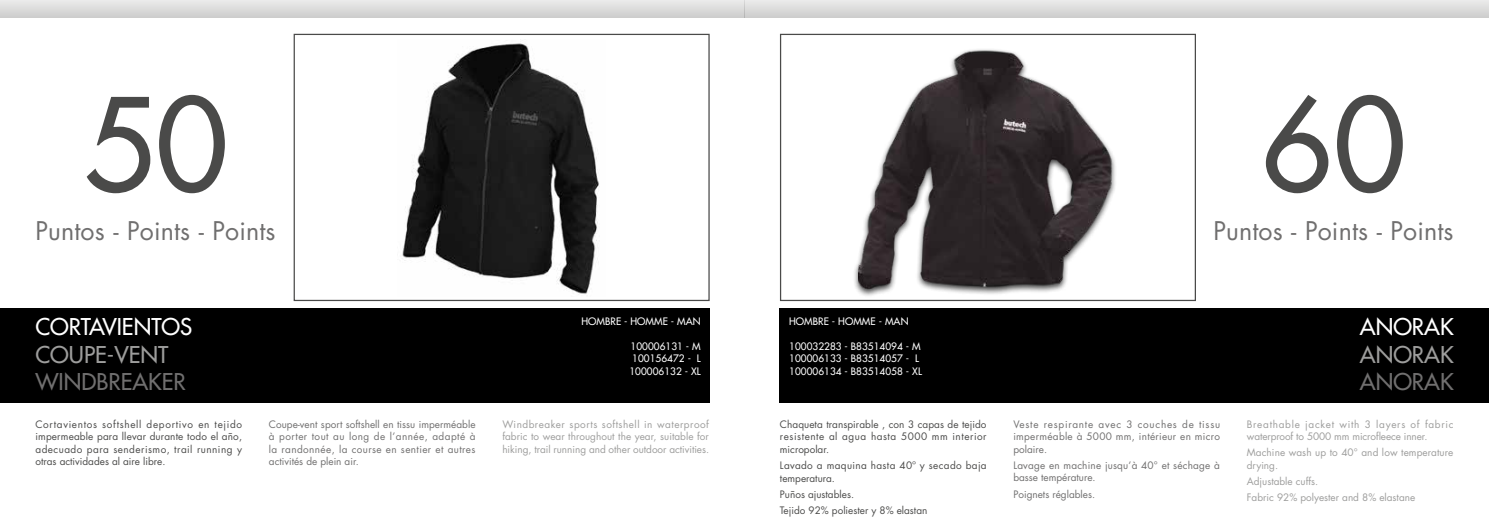
<style>
.page{position:relative;width:1489px;height:525px;background:#fff}
.page>*{position:absolute;margin:0;border:0;box-sizing:border-box;transform-origin:0 0}
.t1{font:500 125px "Futura Std";color:#4a4a49}
.t2{font:25px "Futura Std";letter-spacing:.005em;color:#706f6f}
.t3{font:500 22.5px "Futura Std";color:#fff}
.t4{font:500 22.5px "Futura Std";color:#706f6f}
.t5{font:500 22.5px "Futura Std";color:#9d9d9c}
.t6{font:10px/12.5px "Futura Std";letter-spacing:.005em;color:#4a4a49;text-align:justify}
.t7{font:10px/12.5px "Futura Std";letter-spacing:.02em;color:#706f6f;text-align:justify}
.t8{font:10px/12.5px "Futura Std";color:#9d9d9c}
.t9{font:500 10px/12.5px "Futura Std";letter-spacing:.005em;color:#fff}
.t10{font:10px/12.5px "Futura Std";letter-spacing:.07em;color:#9d9d9c}
.t11{font:10px/12.5px "Futura Std";letter-spacing:.035em;color:#4a4a49}
.t12{font:10px "Futura Std";color:#706f6f}
</style>
<div class="page">
<div style="left:780px;top:308px;width:708px;height:95px;background:#000"></div>
<div style="left:780px;top:34px;width:415px;height:267px;background:#fff;border:1px solid #4a4a49"></div>
<div style="left:852px;top:48px;width:265px;height:249px;background:#000;opacity:.75"></div>
<img style="left:858px;top:48px;width:256px;height:254px">
<div style="left:0;top:308px;width:709px;height:95px;background:#000"></div>
<div style="left:293px;top:34px;width:416px;height:267px;background:#fff;border:1px solid #4a4a49"></div>
<img style="left:402px;top:43px;width:198px;height:251px">
<div style="left:0;top:0;width:744px;height:18px;background:linear-gradient(to right,#dbdbda,#dbdbda)"></div>
<div style="left:744px;top:0;width:744px;height:18px;background:linear-gradient(to right,#dbdbda,#dbdbda)"></div>
<h1 class="t1" style="left:83px;top:67px;width:147px">50</h1>
<h2 class="t2" style="left:35px;top:214px;width:242px">Puntos - Points - Points</h2>
<h3 class="t3" style="left:35px;top:312px;width:158px">CORTAVIENTOS</h3>
<h3 class="t5" style="left:35px;top:340px;width:134px">COUPE-VENT</h3>
<h3 class="t4" style="left:35px;top:368px;width:152px">WINDBREAKER</h3>
<p class="t9" style="left:581px;top:315px;width:121px">HOMBRE - HOMME - MAN</p>
<p class="t9" style="left:629px;top:340px;width:73px;text-align:justify">100006131 - M 100156472 - L 100006132 - XL</p>
<p class="t6" style="left:35px;top:418px;width:208px">Cortavientos softshell deportivo en tejido impermeable para llevar durante todo el año, adecuado para senderismo, trail running y otras actividades al aire libre.</p>
<p class="t7" style="left:269px;top:418px;width:208px">Coupe-vent sport softshell en tissu imperméable à porter tout au long de l’année, adapté à la randonnée, la course en sentier et autres activités de plein air.</p>
<p class="t8" style="left:502px;top:418px;width:208px;text-align:justify">Windbreaker sports softshell in waterproof fabric to wear throughout the year, suitable for hiking, trail running and other outdoor activities.</p>
<h1 class="t1" style="left:1260px;top:67px;width:147px">60</h1>
<h2 class="t2" style="left:1213px;top:214px;width:242px">Puntos - Points - Points</h2>
<p class="t9" style="left:789px;top:315px;width:121px">HOMBRE - HOMME - MAN</p>
<p class="t9" style="left:789px;top:340px;width:134px">100032283 - B83514094 - M<br>100006133 - B83514057 - L<br>100006134 - B83514058 - XL</p>
<p class="t6" style="left:780px;top:418px;width:208px">Chaqueta transpirable , con 3 capas de tejido resistente al agua hasta 5000 mm interior micropolar.</p>
<p class="t11" style="left:780px;top:459px;width:208px">Lavado a maquina hasta 40º y secado baja temperatura.</p>
<p class="t6" style="left:780px;top:485px;width:149px;line-height:16px">Puños ajustables.<br>Tejido 92% poliester y 8% elastan</p>
<p class="t7" style="left:1013px;top:418px;width:208px">Veste respirante avec 3 couches de tissu imperméable à 5000 mm, intérieur en micro polaire.</p>
<p class="t7" style="left:1013px;top:459px;width:208px">Lavage en machine jusqu’à 40° et séchage à basse température.</p>
<p class="t12" style="left:1013px;top:487px;width:83px">Poignets réglables.</p>
<h3 class="t3" style="left:1359px;top:312px;width:95px">ANORAK</h3>
<h3 class="t5" style="left:1359px;top:340px;width:95px">ANORAK</h3>
<h3 class="t4" style="left:1359px;top:368px;width:95px">ANORAK</h3>
<p class="t10" style="left:1246px;top:418px;width:208px">Breathable jacket with 3 layers of fabric waterproof to 5000 mm microfleece inner.</p>
<p class="t8" style="left:1246px;top:446px;width:208px">Machine wash up to 40° and low temperature drying.</p>
<p class="t8" style="left:1246px;top:473px;width:170px;line-height:16px">Adjustable cuffs.<br>Fabric 92% polyester and 8% elastane</p>
</div>
